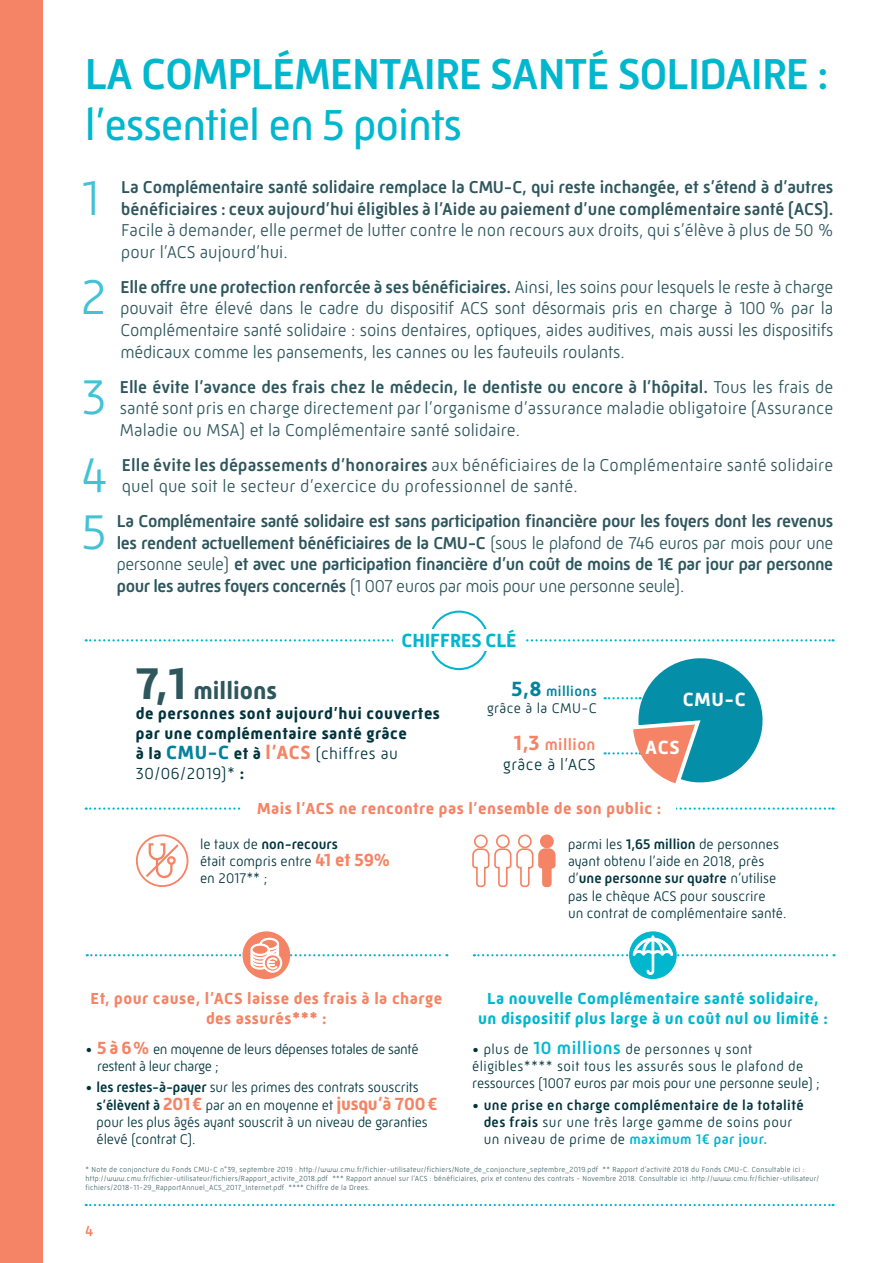
<style>
.page{position:relative;width:893px;height:1263px;background:#fff}
.page>*{position:absolute;margin:0;border:0;box-sizing:border-box;transform-origin:0 0}
.t1{font:300 49.65px "Mic 32 New";color:#41c2d5}
.t2{font:500 44.25px "Mic 32 New";letter-spacing:-.025em;color:#00b7ce}
.t3{font:44.25px "Mic 32 New";letter-spacing:-.025em;color:#00b7ce}
.t4{font:700 24.45px "Mic 32 New";color:#2d565d}
.t5{font:700 19.5px "Mic 32 New";letter-spacing:-.01em;color:#00b7ce}
.t6{font:700 19.5px "Mic 32 New";letter-spacing:.03em;color:#fff}
.t7{font:300 17.55px/21.8px "Mic 32 New";color:#2d565d}
.t8{font:500 17.55px/21.8px "Mic 32 New";letter-spacing:-.025em;color:#2d565d;text-align:justify}
.t9{font:500 17.55px/21.8px "Mic 32 New";color:#2d565d}
.t10{font:700 16.35px/20px "Mic 32 New";letter-spacing:.03em;color:#00343d}
.t11{font:700 16.35px/20px "Mic 32 New";letter-spacing:.03em;color:#f48465;text-align:center}
.t12{font:700 16.35px/20px "Mic 32 New";letter-spacing:.03em;color:#00b7ce;text-align:center}
.t13{font:300 16.35px/20px "Mic 32 New";letter-spacing:.03em;color:#00343d;text-align:right}
.t14{font:500 15px "Mic 32 New";color:#f48465}
.t15{font:300 14.25px/17.1px "Mic 32 New";letter-spacing:-.01em;color:#00343d}
.t16{font:300 14.25px/17.1px "Mic 32 New";letter-spacing:.03em;color:#00343d}
.t17{font:500 14.25px/17.1px "Mic 32 New";color:#00343d}
.t18{font:300 7.5px/9px "Mic 32 New";letter-spacing:.03em;color:#44636b}
.s1{font-weight:500}
.s2{font-weight:300}
.s3{font-size:45.45px}
.s4{font-size:19.5px;color:#00839d}
.s5{font-size:19.5px;color:#f48465}
.s6{font-weight:700;font-size:21px;color:#00839d}
.s7{font-weight:500;color:#00839d}
.s8{font-weight:700;font-size:21px;color:#f48465}
.s9{font-weight:500;color:#f48465}
.s10{font-weight:700;font-size:18px;color:#f48465}
.s11{font-weight:500;font-size:18px;color:#00b7ce}
.s12{color:#00b7ce}
</style>
<div class="page">
<div style="left:0;top:0;width:43px;height:1263px;background:#f48465"></div>
<svg style="left:86px;top:1204px;width:747px;height:2px"></svg>
<svg style="left:86px;top:639px;width:747px;height:2px"></svg>
<div style="left:429px;top:611px;width:60px;height:59px;border:2px solid #00b7ce;border-radius:50%"></div>
<div style="left:393px;top:629px;width:132px;height:22px;background:#fff"></div>
<svg style="left:86px;top:807px;width:747px;height:3px"></svg>
<div style="left:242px;top:801px;width:434px;height:13px;background:#fff"></div>
<div style="left:474px;top:834px;width:14px;height:14px;border:2px solid #f48465;border-radius:50%"></div>
<div style="left:496px;top:834px;width:14px;height:14px;border:2px solid #f48465;border-radius:50%"></div>
<div style="left:518px;top:834px;width:14px;height:14px;border:2px solid #f48465;border-radius:50%"></div>
<div style="left:541px;top:835px;width:12px;height:12px;background:#f48465;border-radius:50%"></div>
<div style="left:540px;top:834px;width:14px;height:14px;border:2px solid #f48465;border-radius:50%"></div>
<svg style="left:472px;top:847px;width:84px;height:41px"></svg>
<svg style="left:137px;top:835px;width:51px;height:51px"></svg>
<div style="left:136px;top:834px;width:52px;height:53px;border:2px solid #f48465;border-radius:50%"></div>
<svg style="left:144px;top:842px;width:37px;height:37px"></svg>
<svg style="left:605px;top:658px;width:158px;height:125px"></svg>
<div style="left:630px;top:932px;width:46px;height:46px;background:#00b7ce;border-radius:50%"></div>
<div style="left:629px;top:931px;width:48px;height:48px;border:2px solid #00b7ce;border-radius:50%"></div>
<svg style="left:474px;top:936px;width:360px;height:39px"></svg>
<div style="left:243px;top:932px;width:46px;height:46px;background:#f48465;border-radius:50%"></div>
<div style="left:242px;top:931px;width:48px;height:48px;border:2px solid #f48465;border-radius:50%"></div>
<svg style="left:87px;top:938px;width:360px;height:35px"></svg>
<h2 class="t2" style="left:85px;top:48px;width:745px">LA COMPLÉMENTAIRE SANTÉ SOLIDAIRE :</h2>
<h2 class="t3" style="left:85px;top:100px;width:379px">l’essentiel en 5 points</h2>
<h1 class="t1" style="left:81px;top:170px;width:20px">1</h1>
<p class="t9" style="left:121px;top:176px;width:714px">La Complémentaire santé solidaire remplace la CMU-C, qui reste inchangée, et s’étend à d’autres bénéficiaires : ceux aujourd’hui éligibles à l’Aide au paiement d’une complémentaire santé (ACS).</p>
<p class="t7" style="left:121px;top:220px;width:713px">Facile à demander, elle permet de lutter contre le non recours aux droits, qui s’élève à plus de 50 % pour l’ACS aujourd’hui.</p>
<h1 class="t1" style="left:81px;top:269px;width:28px">2</h1>
<p class="t7" style="left:120px;top:276px;width:714px;text-align:justify"><span class="s1">Elle offre une protection renforcée à ses bénéficiaires.</span> Ainsi, les soins pour lesquels le reste à charge pouvait être élevé dans le cadre du dispositif ACS sont désormais pris en charge à 100 % par la Complémentaire santé solidaire : soins dentaires, optiques, aides auditives, mais aussi les dispositifs médicaux comme les pansements, les cannes ou les fauteuils roulants.</p>
<h1 class="t1" style="left:82px;top:369px;width:26px">3</h1>
<p class="t7" style="left:120px;top:376px;width:715px;text-align:justify"><span class="s1">Elle évite l’avance des frais chez le médecin, le dentiste ou encore à l’hôpital.</span> Tous les frais de santé sont pris en charge directement par l’organisme d’assurance maladie obligatoire (Assurance Maladie ou MSA) et la Complémentaire santé solidaire.</p>
<h1 class="t1" style="left:81px;top:447px;width:29px">4</h1>
<p class="t7" style="left:122px;top:454px;width:713px"><span class="s1">Elle évite les dépassements d’honoraires</span> aux bénéficiaires de la Complémentaire santé solidaire quel que soit le secteur d’exercice du professionnel de santé.</p>
<h1 class="t1" style="left:82px;top:503px;width:26px">5</h1>
<p class="t8" style="left:117px;top:510px;width:718px">La Complémentaire santé solidaire est sans participation financière pour les foyers dont les revenus les rendent actuellement bénéficiaires de la CMU-C <span class="s2">(sous le plafond de 746 euros par mois pour une personne seule)</span> et avec une participation financière d’un coût de moins de 1€ par jour par personne pour les autres foyers concernés <span class="s2">(1 007 euros par mois pour une personne seule).</span></p>
<p class="t5" style="left:402px;top:630px;width:116px">CHIFFRES CLÉ</p>
<h3 class="t4" style="left:136px;top:677px;width:143px"><span class="s3">7,1</span> millions</h3>
<p class="t10" style="left:136px;top:703px;width:306px">de personnes sont aujourd’hui couvertes par une complémentaire santé grâce<br>à la <span class="s4">CMU-C</span> et à <span class="s5">l’ACS</span> <span class="s2">(chiffres au<br>30/06/2019)*</span> :</p>
<p class="t16" style="left:487px;top:683px;width:111px;text-align:right"><span class="s6">5,8</span> <span class="s7">millions </span>grâce à la CMU-C</p>
<p class="t13" style="left:503px;top:735px;width:94px"><span class="s8">1,3</span> <span class="s9">million </span>grâce à l’ACS</p>
<p class="t6" style="left:645px;top:736px;width:36px">ACS</p>
<p class="t6" style="left:683px;top:688px;width:64px">CMU-C</p>
<p class="t11" style="left:257px;top:798px;width:406px">Mais l’ACS ne rencontre pas l’ensemble de son public :</p>
<p class="t15" style="left:568px;top:836px;width:220px">parmi les <span class="s1">1,65 million</span> de personnes ayant obtenu l’aide en 2018, près d’<span class="s1">une personne sur quatre</span> n’utilise pas le chèque ACS pour souscrire<br>un contrat de complémentaire santé.</p>
<p class="t15" style="left:200px;top:836px;width:192px">le taux de <span class="s1">non-recours<br></span>était compris entre <span class="s10">41 et 59% </span>en 2017** ;</p>
<p class="t11" style="left:91px;top:988px;width:353px">Et, pour cause, l’ACS laisse des frais à la charge des assurés*** :</p>
<p class="t15" style="left:97px;top:1040px;width:323px;text-indent:-11px">• <span class="s10">5 à 6%</span> en moyenne de leurs dépenses totales de santé restent à leur charge ;</p>
<p class="t15" style="left:97px;top:1079px;width:342px;text-indent:-11px">• <span class="s1">les restes-à-payer</span> sur les primes des contrats souscrits <span class="s1">s’élèvent à</span> <span class="s10">201€</span> par an en moyenne et <span class="s10">jusqu’à 700€ </span>pour les plus âgés ayant souscrit à un niveau de garanties élevé (contrat C).</p>
<p class="t12" style="left:478px;top:988px;width:351px">La nouvelle Complémentaire santé solidaire, un dispositif plus large à un coût nul ou limité :</p>
<p class="t16" style="left:472px;top:1040px;width:349px">• plus de <span class="s11">10 millions</span> de personnes y sont éligibles**** soit tous les assurés sous le plafond de ressources (1007 euros par mois pour une personne seule) ;</p>
<p class="t17" style="left:484px;top:1096px;width:322px;text-indent:-11px"><span class="s2">•</span> une prise en charge complémentaire de la totalité des frais <span class="s2">sur une très large gamme de soins pour un niveau de prime de</span> <span class="s12">maximum 1€ par jour.</span></p>
<p class="t18" style="left:86px;top:1165px;width:735px">* Note de conjoncture du Fonds CMU-C n°39, septembre 2019 : http://www.cmu.fr/fichier-utilisateur/fichiers/Note_de_conjoncture_septembre_2019.pdf ** Rapport d’activité 2018 du Fonds CMU-C. Consultable ici : http://www.cmu.fr/fichier-utilisateur/fichiers/Rapport_activite_2018.pdf *** Rapport annuel sur l’ACS : bénéficiaires, prix et contenu des contrats - Novembre 2018. Consultable ici :http://www.cmu.fr/fichier-utilisateur/ fichiers/2018-11-29_RapportAnnuel_ACS_2017_Internet.pdf **** Chiffre de la Drees.</p>
<p class="t14" style="left:85px;top:1222px;width:10px">4</p>
</div>
